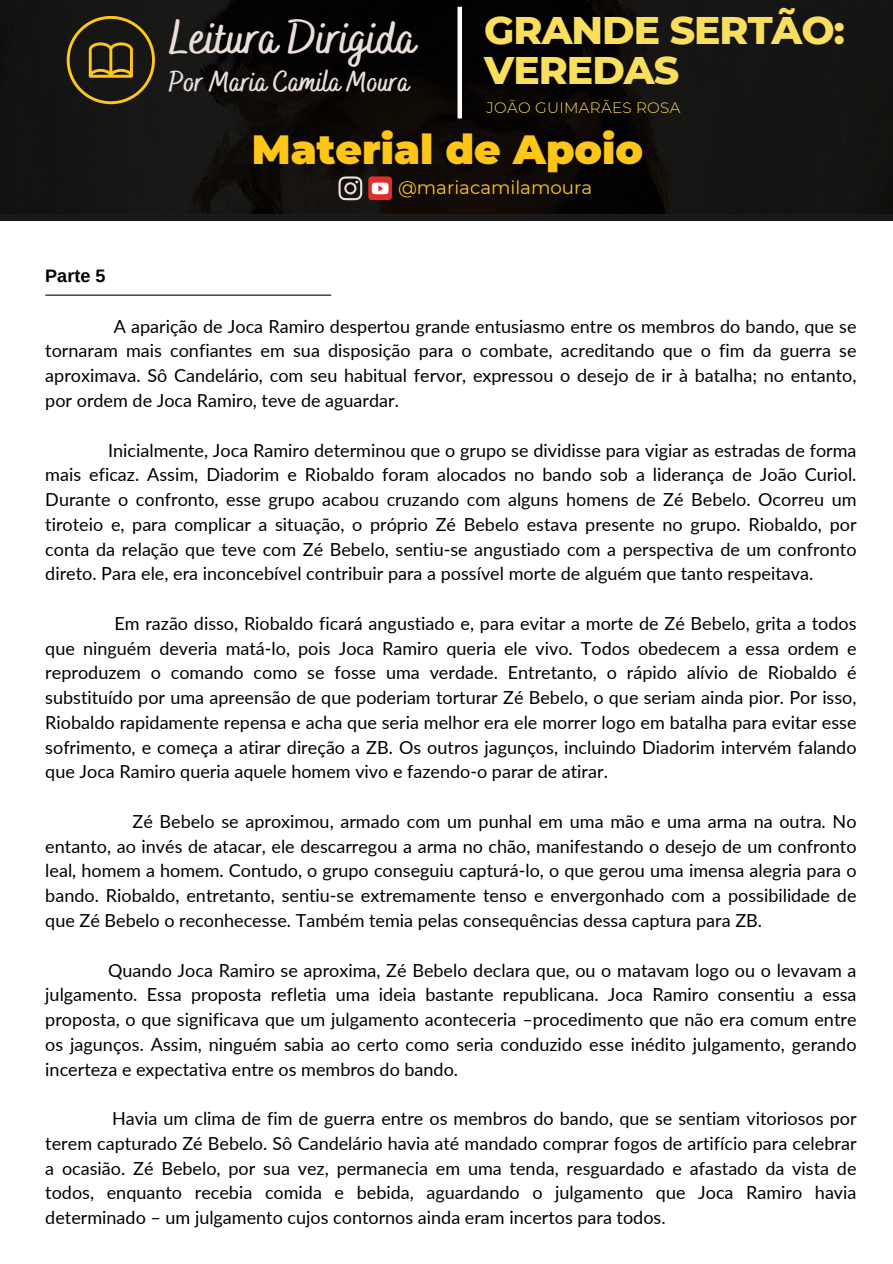
<style>
.page{position:relative;width:893px;height:1264px;background:#fff}
.page>*{position:absolute;margin:0;border:0;box-sizing:border-box;transform-origin:0 0}
.t1{font:700 47.25px "Bakerie Smooth";color:#eadeda}
.t2{font:900 40.8px "Montserrat";color:#ffc61a}
.t3{font:800 39.3px/40.5px "Montserrat";letter-spacing:-.025em;color:#f9df5d}
.t4{font:700 28.95px "Bakerie Smooth";color:#eadeda}
.t5{font:18.3px "Montserrat";color:#ffc61a}
.t6{font:18px/24.8px "Lato";color:#000;text-align:justify}
.t7{font:700 18px "Arimo";color:#000}
.t8{font:300 15.15px "Montserrat";letter-spacing:.02em;color:#f9df5d}
</style>
<div class="page">
<div style="left:0;top:0;width:892px;height:221px;background:linear-gradient(to right,#100f0e,#0f0e0d)"></div>
<svg style="left:67px;top:16px;width:88px;height:88px;background:#403516"></svg>
<div style="left:457px;top:7px;width:5px;height:111px;background:#fff"></div>
<svg style="left:338px;top:176px;width:24px;height:24px"></svg>
<div style="left:368px;top:176px;width:24px;height:24px;background:#e52d27;border-radius:4px"></div>
<svg style="left:372px;top:183px;width:16px;height:11px"></svg>
<hr style="left:45px;top:294px;width:286px;height:2px;background:#0a0a06">
<h2 class="t1" style="left:169px;top:10px;width:249px">Leitura Dirigida</h2>
<p class="t4" style="left:169px;top:65px;width:242px">Por Maria Camila Moura</p>
<h6 class="t3" style="left:484px;top:9px;width:362px">GRANDE SERTÃO:<br>VEREDAS</h6>
<h5 class="t8" style="left:486px;top:99px;width:195px">JOÃO GUIMARÃES ROSA</h5>
<h6 class="t2" style="left:252px;top:124px;width:393px">Material de Apoio</h6>
<h6 class="t5" style="left:398px;top:176px;width:196px">@mariacamilamoura</h6>
<h1 class="t7" style="left:45px;top:266px;width:61px">Parte 5</h1>
<p class="t6" style="left:45px;top:313px;width:812px;text-indent:68px">A aparição de Joca Ramiro despertou grande entusiasmo entre os membros do bando, que se tornaram mais confiantes em sua disposição para o combate, acreditando que o fim da guerra se aproximava. Sô Candelário, com seu habitual fervor, expressou o desejo de ir à batalha; no entanto, por ordem de Joca Ramiro, teve de aguardar.</p>
<h4 class="t6" style="left:45px;top:437px;width:812px;text-indent:63px">Inicialmente, Joca Ramiro determinou que o grupo se dividisse para vigiar as estradas de forma mais eficaz. Assim, Diadorim e Riobaldo foram alocados no bando sob a liderança de João Curiol.<br>Durante o confronto, esse grupo acabou cruzando com alguns homens de Zé Bebelo. Ocorreu um tiroteio e, para complicar a situação, o próprio Zé Bebelo estava presente no grupo. Riobaldo, por conta da relação que teve com Zé Bebelo, sentiu-se angustiado com a perspectiva de um confronto direto. Para ele, era inconcebível contribuir para a possível morte de alguém que tanto respeitava.</h4>
<h3 class="t6" style="left:45px;top:610px;width:812px;text-indent:69px">Em razão disso, Riobaldo ficará angustiado e, para evitar a morte de Zé Bebelo, grita a todos que ninguém deveria matá-lo, pois Joca Ramiro queria ele vivo. Todos obedecem a essa ordem e reproduzem o comando como se fosse uma verdade. Entretanto, o rápido alívio de Riobaldo é substituído por uma apreensão de que poderiam torturar Zé Bebelo, o que seriam ainda pior. Por isso, Riobaldo rapidamente repensa e acha que seria melhor era ele morrer logo em batalha para evitar esse sofrimento, e começa a atirar direção a ZB. Os outros jagunços, incluindo Diadorim intervém falando que Joca Ramiro queria aquele homem vivo e fazendo-o parar de atirar.</h3>
<p class="t6" style="left:45px;top:808px;width:812px;text-indent:87px">Zé Bebelo se aproximou, armado com um punhal em uma mão e uma arma na outra. No entanto, ao invés de atacar, ele descarregou a arma no chão, manifestando o desejo de um confronto leal, homem a homem. Contudo, o grupo conseguiu capturá-lo, o que gerou uma imensa alegria para o bando. Riobaldo, entretanto, sentiu-se extremamente tenso e envergonhado com a possibilidade de que Zé Bebelo o reconhecesse. Também temia pelas consequências dessa captura para ZB.</p>
<p class="t6" style="left:45px;top:957px;width:812px;text-indent:63px">Quando Joca Ramiro se aproxima, Zé Bebelo declara que, ou o matavam logo ou o levavam a julgamento. Essa proposta refletia uma ideia bastante republicana. Joca Ramiro consentiu a essa proposta, o que significava que um julgamento aconteceria –procedimento que não era comum entre os jagunços. Assim, ninguém sabia ao certo como seria conduzido esse inédito julgamento, gerando incerteza e expectativa entre os membros do bando.</p>
<h6 class="t6" style="left:45px;top:1105px;width:812px;text-indent:67px">Havia um clima de fim de guerra entre os membros do bando, que se sentiam vitoriosos por terem capturado Zé Bebelo. Sô Candelário havia até mandado comprar fogos de artifício para celebrar a ocasião. Zé Bebelo, por sua vez, permanecia em uma tenda, resguardado e afastado da vista de todos, enquanto recebia comida e bebida, aguardando o julgamento que Joca Ramiro havia determinado – um julgamento cujos contornos ainda eram incertos para todos.</h6>
</div>
